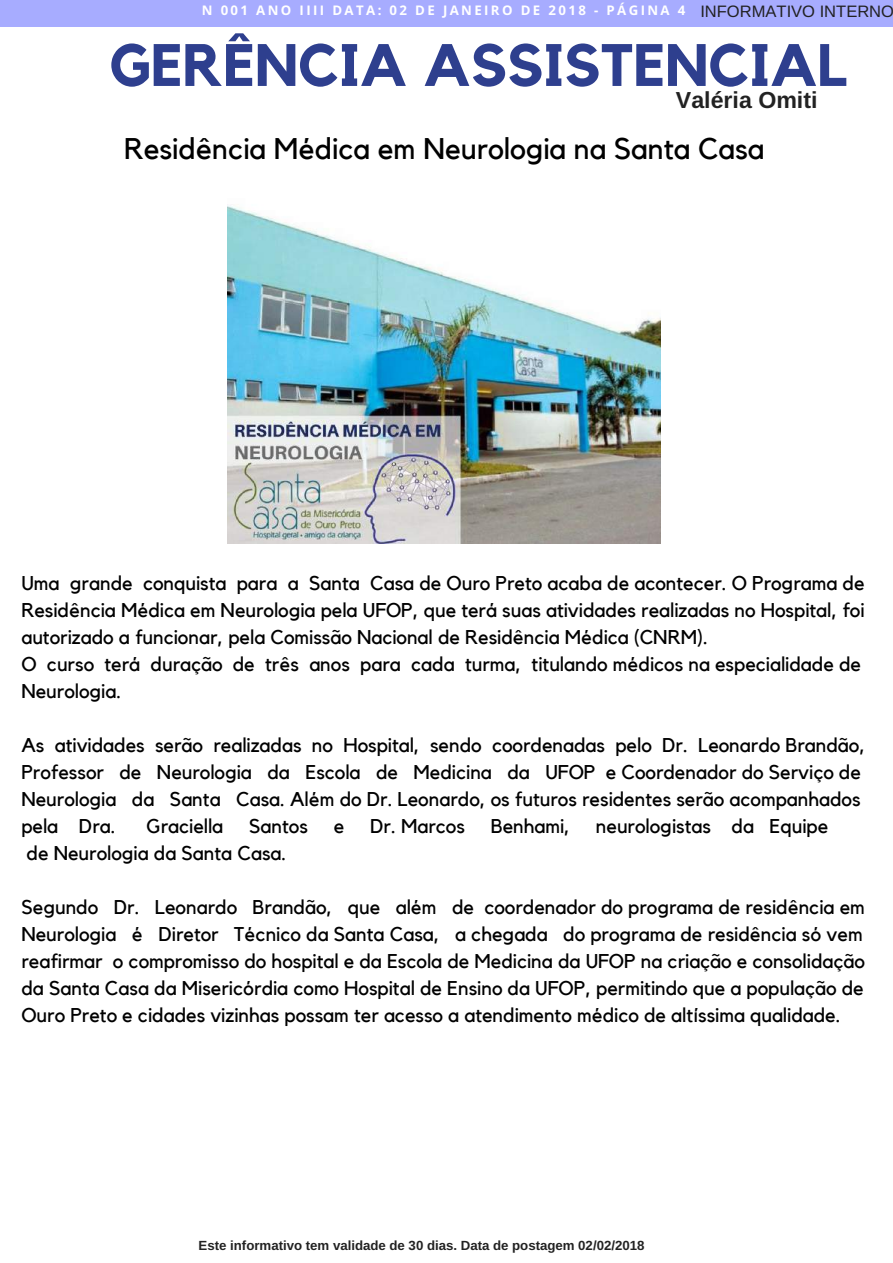
<style>
.page{position:relative;width:893px;height:1263px;background:#fff}
.page>*{position:absolute;margin:0;border:0;box-sizing:border-box;transform-origin:0 0}
.t1{font:700 59.1px "Kollektif";color:#2e3f8e}
.t2{font:29.85px "Kollektif";color:#000}
.t3{font:700 23.25px "Arimo";color:#222}
.t4{font:19.8px/27px "Kollektif";color:#000}
.t5{font:16.5px "Arimo";color:#222}
.t6{font:700 13.2px "Arimo";color:#222}
.t7{font:700 13.2px "Open Sans";letter-spacing:.18em;color:#fff}
</style>
<div class="page">
<div style="left:0;top:0;width:893px;height:27px;background:#a7acff"></div>
<img style="left:227px;top:204px;width:434px;height:340px">
<p class="t7" style="left:202px;top:1px;width:485px">N 001 ANO IIII DATA: 02 DE JANEIRO DE 2018 - PÁGINA 4</p>
<h1 class="t1" style="left:109px;top:38px;width:739px">GERÊNCIA ASSISTENCIAL</h1>
<p class="t3" style="left:676px;top:87px;width:143px">Valéria Omiti</p>
<p class="t5" style="left:700px;top:2px;width:195px">INFORMATIVO INTERNO</p>
<h2 class="t2" style="left:124px;top:135px;width:642px">Residência Médica em Neurologia na Santa Casa</h2>
<p class="t4" style="left:21px;top:570px;width:845px">Uma grande conquista para a Santa Casa de Ouro Preto acaba de acontecer. O Programa de Residência Médica em Neurologia pela UFOP, que terá suas atividades realizadas no Hospital, foi autorizado a funcionar, pela Comissão Nacional de Residência Médica (CNRM).<br>O curso terá duração de três anos para cada turma, titulando médicos na especialidade de Neurologia.</p>
<p class="t4" style="left:21px;top:733px;width:845px">As atividades serão realizadas no Hospital, sendo coordenadas pelo Dr. Leonardo Brandão, Professor de Neurologia da Escola de Medicina da UFOP e Coordenador do Serviço de Neurologia da Santa Casa. Além do Dr. Leonardo, os futuros residentes serão acompanhados pela Dra.</p>
<p class="t4" style="left:147px;top:814px;width:78px">Graciella</p>
<p class="t4" style="left:249px;top:814px;width:60px">Santos</p>
<p class="t4" style="left:334px;top:814px;width:12px">e</p>
<p class="t4" style="left:370px;top:814px;width:96px">Dr. Marcos</p>
<p class="t4" style="left:491px;top:814px;width:81px">Benhami,</p>
<p class="t4" style="left:596px;top:814px;width:234px">neurologistas da Equipe</p>
<p class="t4" style="left:27px;top:841px;width:261px">de Neurologia da Santa Casa.</p>
<p class="t4" style="left:21px;top:895px;width:845px;text-align:justify">Segundo Dr. Leonardo Brandão, que além de coordenador do programa de residência em Neurologia é Diretor Técnico da Santa Casa, a chegada do programa de residência só vem reafirmar o compromisso do hospital e da Escola de Medicina da UFOP na criação e consolidação da Santa Casa da Misericórdia como Hospital de Ensino da UFOP, permitindo que a população de Ouro Preto e cidades vizinhas possam ter acesso a atendimento médico de altíssima qualidade.</p>
<p class="t6" style="left:199px;top:1238px;width:447px">Este informativo tem validade de 30 dias. Data de postagem 02/02/2018</p>
</div>
